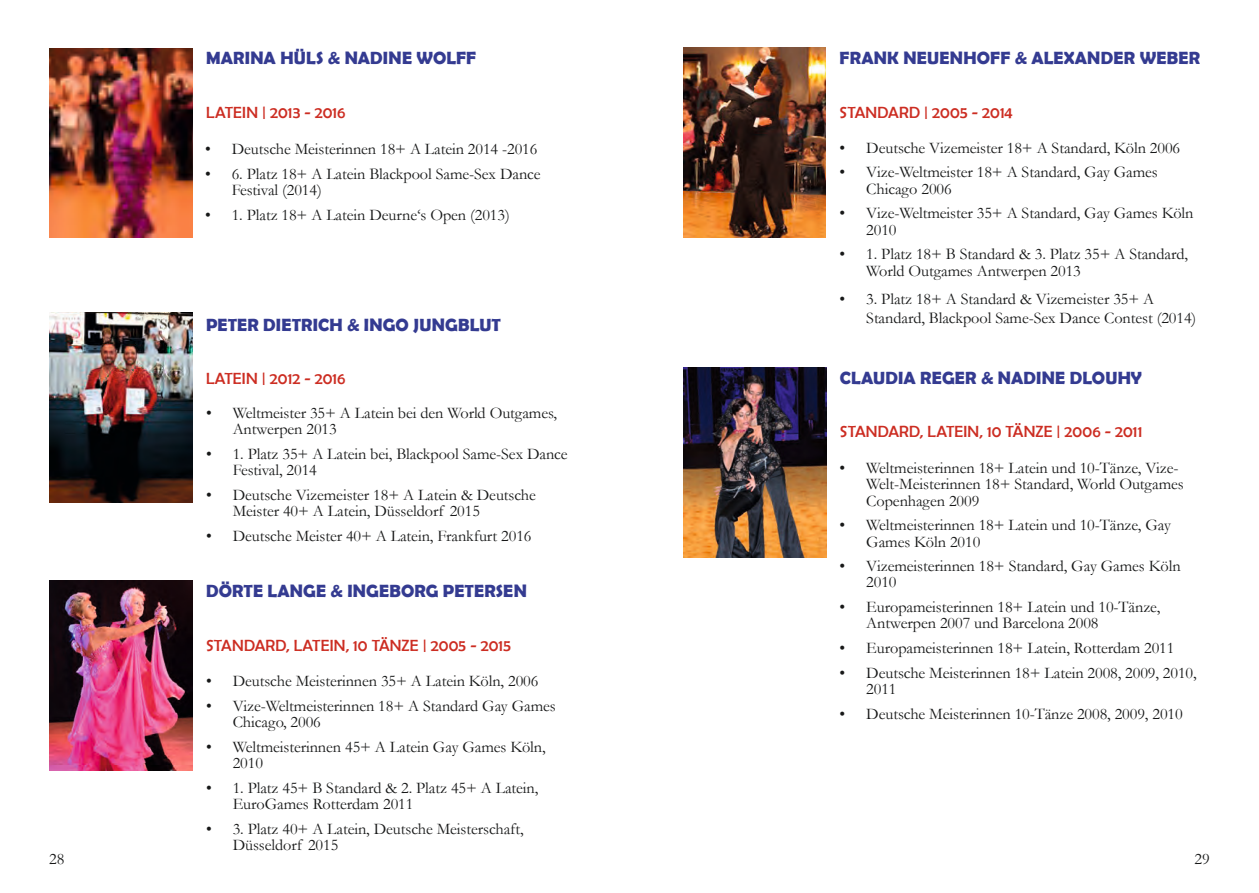
<style>
.page{position:relative;width:1259px;height:893px;background:#fff}
.page>*{position:absolute;margin:0;border:0;box-sizing:border-box;transform-origin:0 0}
.t1{font:700 17.7px "Berlin Sans FB Demi";letter-spacing:.005em;color:#343b91}
.t2{font:16.35px/16.4px "Garamond";letter-spacing:-.005em;color:#171818}
.t3{font:16.35px "Berlin Sans FB";letter-spacing:.01em;color:#cc2d22}
</style>
<div class="page">
<img style="left:50px;top:48px;width:142px;height:190px">
<img style="left:50px;top:312px;width:142px;height:190px">
<img style="left:50px;top:580px;width:142px;height:191px">
<img style="left:683px;top:367px;width:143px;height:190px">
<img style="left:683px;top:47px;width:143px;height:190px">
<p class="t2" style="left:49px;top:850px;width:17px">28</p>
<p class="t1" style="left:206px;top:48px;width:271px">MARINA HÜLS &amp; NADINE WOLFF</p>
<p class="t3" style="left:206px;top:103px;width:141px">LATEIN | 2013 - 2016</p>
<p class="t2" style="left:205px;top:140px;width:334px">• Deutsche Meisterinnen 18+ A Latein 2014 -2016</p>
<p class="t2" style="left:232px;top:165px;width:310px;text-indent:-27px">• 6. Platz 18+ A Latein Blackpool Same-Sex Dance<br>Festival (2014)</p>
<p class="t2" style="left:205px;top:206px;width:306px">• 1. Platz 18+ A Latein Deurne‘s Open (2013)</p>
<p class="t1" style="left:206px;top:314px;width:296px">PETER DIETRICH &amp; INGO JUNGBLUT</p>
<p class="t3" style="left:206px;top:369px;width:141px">LATEIN | 2012 - 2016</p>
<p class="t2" style="left:233px;top:404px;width:326px;text-indent:-27px">• Weltmeister 35+ A Latein bei den World Outgames,<br>Antwerpen 2013</p>
<p class="t2" style="left:233px;top:445px;width:336px;text-indent:-27px">• 1. Platz 35+ A Latein bei, Blackpool Same-Sex Dance<br>Festival, 2014</p>
<p class="t2" style="left:233px;top:486px;width:305px;text-indent:-27px">• Deutsche Vizemeister 18+ A Latein &amp; Deutsche<br>Meister 40+ A Latein, Düsseldorf 2015</p>
<p class="t2" style="left:206px;top:527px;width:327px">• Deutsche Meister 40+ A Latein, Frankfurt 2016</p>
<p class="t1" style="left:206px;top:581px;width:322px">DÖRTE LANGE &amp; INGEBORG PETERSEN</p>
<p class="t3" style="left:206px;top:636px;width:307px">STANDARD, LATEIN, 10 TÄNZE | 2005 - 2015</p>
<p class="t2" style="left:206px;top:672px;width:334px">• Deutsche Meisterinnen 35+ A Latein Köln, 2006</p>
<p class="t2" style="left:233px;top:697px;width:324px;text-indent:-27px">• Vize-Weltmeisterinnen 18+ A Standard Gay Games<br>Chicago, 2006</p>
<p class="t2" style="left:233px;top:738px;width:314px;text-indent:-27px">• Weltmeisterinnen 45+ A Latein Gay Games Köln,<br>2010</p>
<p class="t2" style="left:233px;top:779px;width:307px;text-indent:-27px">• 1. Platz 45+ B Standard &amp; 2. Platz 45+ A Latein,<br>EuroGames Rotterdam 2011</p>
<p class="t2" style="left:233px;top:820px;width:292px;text-indent:-27px">• 3. Platz 40+ A Latein, Deutsche Meisterschaft,<br>Düsseldorf 2015</p>
<p class="t1" style="left:839px;top:48px;width:362px">FRANK NEUENHOFF &amp; ALEXANDER WEBER</p>
<p class="t3" style="left:839px;top:103px;width:175px">STANDARD | 2005 - 2014</p>
<p class="t2" style="left:839px;top:139px;width:342px">• Deutsche Vizemeister 18+ A Standard, Köln 2006</p>
<p class="t2" style="left:866px;top:164px;width:293px;text-indent:-27px">• Vize-Weltmeister 18+ A Standard, Gay Games<br>Chicago 2006</p>
<p class="t2" style="left:866px;top:205px;width:329px;text-indent:-27px">• Vize-Weltmeister 35+ A Standard, Gay Games Köln<br>2010</p>
<p class="t2" style="left:866px;top:246px;width:323px;text-indent:-27px">• 1. Platz 18+ B Standard &amp; 3. Platz 35+ A Standard,<br>World Outgames Antwerpen 2013</p>
<p class="t2" style="left:866px;top:288px;width:331px;line-height:19.5px;text-indent:-27px">• 3. Platz 18+ A Standard &amp; Vizemeister 35+ A<br>Standard, Blackpool Same-Sex Dance Contest (2014)</p>
<p class="t1" style="left:840px;top:368px;width:304px">CLAUDIA REGER &amp; NADINE DLOUHY</p>
<p class="t3" style="left:840px;top:423px;width:304px">STANDARD, LATEIN, 10 TÄNZE | 2006 - 2011</p>
<p class="t2" style="left:866px;top:459px;width:319px;text-indent:-27px">• Weltmeisterinnen 18+ Latein und 10-Tänze, Vize-<br>Welt-Meisterinnen 18+ Standard, World Outgames<br>Copenhagen 2009</p>
<p class="t2" style="left:866px;top:516px;width:306px;text-indent:-27px">• Weltmeisterinnen 18+ Latein und 10-Tänze, Gay<br>Games Köln 2010</p>
<p class="t2" style="left:866px;top:557px;width:316px;text-indent:-27px">• Vizemeisterinnen 18+ Standard, Gay Games Köln<br>2010</p>
<p class="t2" style="left:866px;top:598px;width:295px;text-indent:-27px">• Europameisterinnen 18+ Latein und 10-Tänze,<br>Antwerpen 2007 und Barcelona 2008</p>
<p class="t2" style="left:839px;top:639px;width:336px">• Europameisterinnen 18+ Latein, Rotterdam 2011</p>
<p class="t2" style="left:866px;top:664px;width:332px;text-indent:-27px">• Deutsche Meisterinnen 18+ Latein 2008, 2009, 2010,<br>2011</p>
<p class="t2" style="left:839px;top:705px;width:344px">• Deutsche Meisterinnen 10-Tänze 2008, 2009, 2010</p>
<p class="t2" style="left:1194px;top:850px;width:17px">29</p>
</div>
